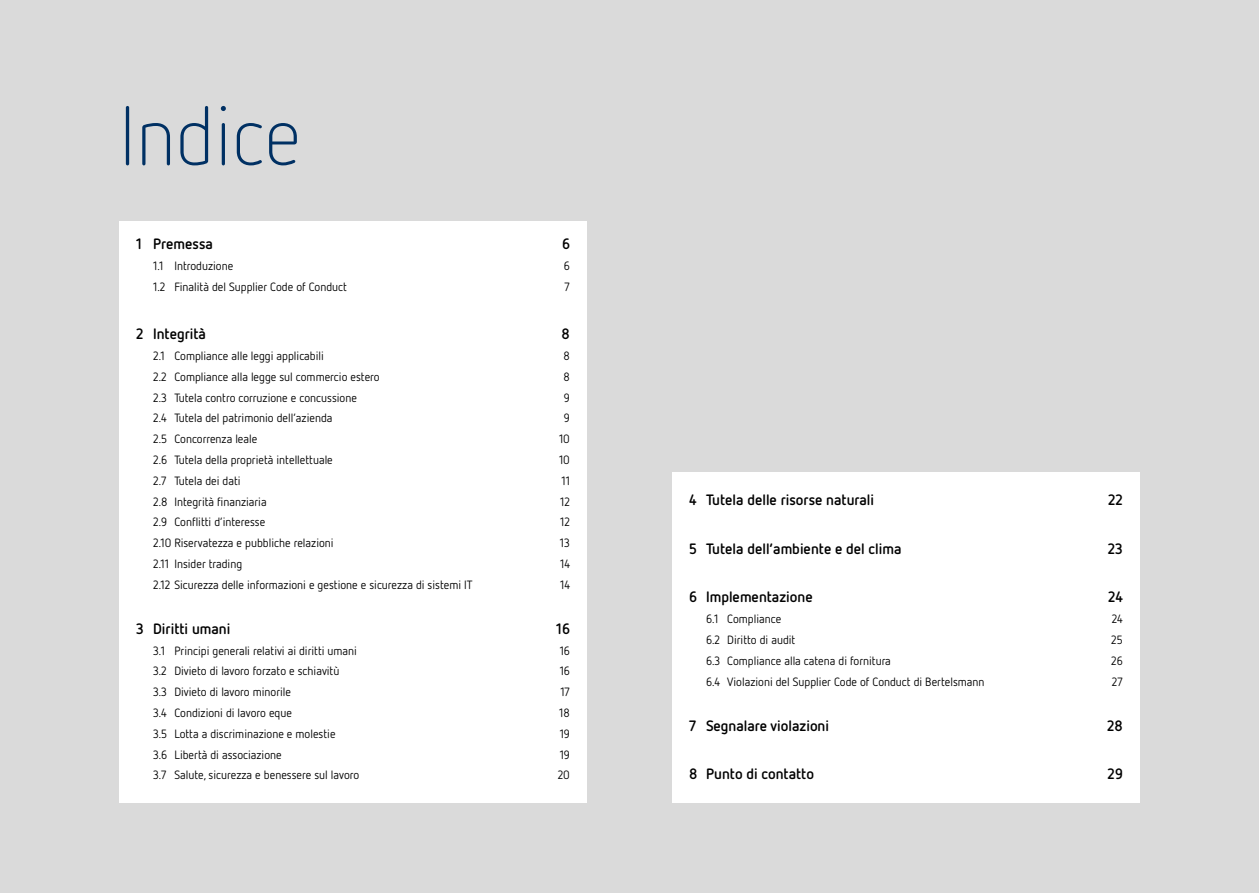
<style>
.page{position:relative;width:1259px;height:893px;background:#dadada}
.page>*{position:absolute;margin:0;border:0;box-sizing:border-box;transform-origin:0 0}
.t1{font:300 82.5px "Netto OT";color:#003063}
.t2{font:700 15px "Netto OT";color:#000}
.t3{font:12px "Netto OT";color:#000}
</style>
<div class="page">
<div style="left:119px;top:221px;width:468px;height:581px;background:#fff"></div>
<div style="left:672px;top:472px;width:468px;height:330px;background:#fff"></div>
<h1 class="t1" style="left:119px;top:85px;width:184px">Indice</h1>
<p class="t2" style="left:136px;top:234px;width:78px">1 Premessa</p>
<p class="t2" style="left:562px;top:234px;width:9px">6</p>
<p class="t3" style="left:153px;top:258px;width:82px">1.1 Introduzione</p>
<p class="t3" style="left:564px;top:258px;width:8px">6</p>
<p class="t3" style="left:153px;top:279px;width:195px">1.2 Finalità del Supplier Code of Conduct</p>
<p class="t3" style="left:564px;top:279px;width:7px">7</p>
<p class="t2" style="left:136px;top:325px;width:71px">2 Integrità</p>
<p class="t2" style="left:561px;top:325px;width:10px">8</p>
<p class="t3" style="left:153px;top:348px;width:172px">2.1 Compliance alle leggi applicabili</p>
<p class="t3" style="left:563px;top:348px;width:8px">8</p>
<p class="t3" style="left:153px;top:369px;width:228px">2.2 Compliance alla legge sul commercio estero</p>
<p class="t3" style="left:563px;top:369px;width:8px">8</p>
<p class="t3" style="left:153px;top:390px;width:205px">2.3 Tutela contro corruzione e concussione</p>
<p class="t3" style="left:564px;top:390px;width:8px">9</p>
<p class="t3" style="left:153px;top:411px;width:181px">2.4 Tutela del patrimonio dell’azienda</p>
<p class="t3" style="left:564px;top:411px;width:8px">9</p>
<p class="t3" style="left:153px;top:432px;width:106px">2.5 Concorrenza leale</p>
<p class="t3" style="left:559px;top:432px;width:12px">10</p>
<p class="t3" style="left:153px;top:452px;width:181px">2.6 Tutela della proprietà intellettuale</p>
<p class="t3" style="left:559px;top:452px;width:12px">10</p>
<p class="t3" style="left:153px;top:473px;width:89px">2.7 Tutela dei dati</p>
<p class="t3" style="left:561px;top:473px;width:10px">11</p>
<p class="t3" style="left:153px;top:494px;width:115px">2.8 Integrità finanziaria</p>
<p class="t3" style="left:560px;top:494px;width:11px">12</p>
<p class="t3" style="left:153px;top:515px;width:114px">2.9 Conflitti d’interesse</p>
<p class="t3" style="left:560px;top:515px;width:11px">12</p>
<p class="t3" style="left:153px;top:535px;width:182px">2.10 Riservatezza e pubbliche relazioni</p>
<p class="t3" style="left:560px;top:535px;width:12px">13</p>
<p class="t3" style="left:153px;top:556px;width:91px">2.11 Insider trading</p>
<p class="t3" style="left:560px;top:556px;width:11px">14</p>
<p class="t3" style="left:153px;top:577px;width:321px">2.12 Sicurezza delle informazioni e gestione e sicurezza di sistemi IT</p>
<p class="t3" style="left:560px;top:577px;width:11px">14</p>
<p class="t2" style="left:136px;top:619px;width:96px">3 Diritti umani</p>
<p class="t2" style="left:556px;top:619px;width:15px">16</p>
<p class="t3" style="left:153px;top:643px;width:205px">3.1 Principi generali relativi ai diritti umani</p>
<p class="t3" style="left:559px;top:643px;width:12px">16</p>
<p class="t3" style="left:153px;top:664px;width:188px">3.2 Divieto di lavoro forzato e schiavitù</p>
<p class="t3" style="left:559px;top:664px;width:12px">16</p>
<p class="t3" style="left:153px;top:685px;width:139px">3.3 Divieto di lavoro minorile</p>
<p class="t3" style="left:560px;top:685px;width:11px">17</p>
<p class="t3" style="left:153px;top:705px;width:140px">3.4 Condizioni di lavoro eque</p>
<p class="t3" style="left:559px;top:705px;width:12px">18</p>
<p class="t3" style="left:153px;top:726px;width:184px">3.5 Lotta a discriminazione e molestie</p>
<p class="t3" style="left:559px;top:726px;width:12px">19</p>
<p class="t3" style="left:153px;top:747px;width:130px">3.6 Libertà di associazione</p>
<p class="t3" style="left:559px;top:747px;width:12px">19</p>
<p class="t3" style="left:153px;top:768px;width:208px">3.7 Salute, sicurezza e benessere sul lavoro</p>
<p class="t3" style="left:558px;top:768px;width:14px">20</p>
<p class="t2" style="left:689px;top:490px;width:186px">4 Tutela delle risorse naturali</p>
<p class="t2" style="left:1108px;top:490px;width:16px">22</p>
<p class="t2" style="left:689px;top:539px;width:214px">5 Tutela dell’ambiente e del clima</p>
<p class="t2" style="left:1108px;top:539px;width:17px">23</p>
<p class="t2" style="left:689px;top:588px;width:125px">6 Implementazione</p>
<p class="t2" style="left:1108px;top:588px;width:16px">24</p>
<p class="t3" style="left:706px;top:612px;width:77px">6.1 Compliance</p>
<p class="t3" style="left:1111px;top:612px;width:13px">24</p>
<p class="t3" style="left:706px;top:632px;width:91px">6.2 Diritto di audit</p>
<p class="t3" style="left:1111px;top:632px;width:13px">25</p>
<p class="t3" style="left:706px;top:653px;width:186px">6.3 Compliance alla catena di fornitura</p>
<p class="t3" style="left:1111px;top:653px;width:13px">26</p>
<p class="t3" style="left:706px;top:674px;width:280px">6.4 Violazioni del Supplier Code of Conduct di Bertelsmann</p>
<p class="t3" style="left:1112px;top:674px;width:12px">27</p>
<p class="t2" style="left:689px;top:716px;width:142px">7 Segnalare violazioni</p>
<p class="t2" style="left:1107px;top:716px;width:17px">28</p>
<p class="t2" style="left:689px;top:765px;width:126px">8 Punto di contatto</p>
<p class="t2" style="left:1107px;top:765px;width:17px">29</p>
</div>
